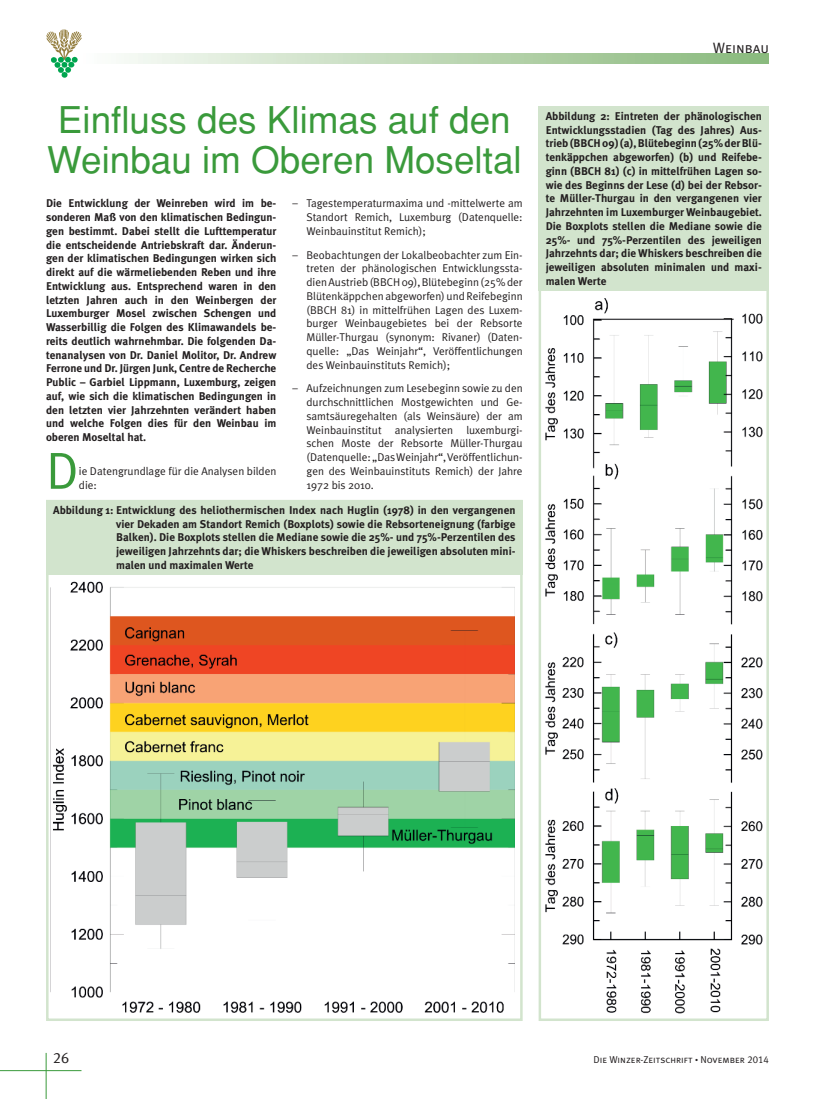
<style>
.page{position:relative;width:815px;height:1099px;background:#fff}
.page>*{position:absolute;margin:0;border:0;box-sizing:border-box;transform-origin:0 0}
.t1{font:52px "Meta Plus Normal";color:#3a9a3b}
.t2{font:36.88px/39.4px "Helvetica";color:#3a9a3b}
.t3{font:15px "Meta Plus Normal Caps";color:#231f20}
.t4{font:700 11.25px/13.8px "Meta Plus";color:#231f20;text-align:justify}
.t5{font:11.25px/13.8px "Meta Plus Normal";color:#231f20;text-align:justify}
.t6{font:10px "Meta Plus Normal Caps";color:#231f20}
.s1{font-family:"Helvetica";font-size:8.75px}
</style>
<div class="page">
<svg style="left:124px;top:53px;width:645px;height:11px;background:#bdd7b5"></svg>
<hr style="left:0;top:1070px;width:81px;height:1px;background:#3a9a3b">
<hr style="left:46px;top:1052px;width:1px;height:46px;background:#3a9a3b">
<img style="left:47px;top:30px;width:35px;height:48px">
<img style="left:545px;top:298px;width:217px;height:715px">
<div style="left:539px;top:106px;width:230px;height:914px;border:2px solid #d2e4cd"></div>
<div style="left:539px;top:106px;width:230px;height:185px;background:#d2e4cd"></div>
<img style="left:50px;top:581px;width:465px;height:432px">
<div style="left:46px;top:500px;width:477px;height:75px;background:#d2e4cd"></div>
<h3 class="t3" style="left:713px;top:39px;width:57px">Weinbau</h3>
<h2 class="t2" style="left:47px;top:101px;width:476px">Einfluss des Klimas auf den<br>Weinbau im Oberen Moseltal</h2>
<p class="t4" style="left:546px;top:109px;width:218px">Abbildung 2: Eintreten der phänologischen Entwicklungsstadien (Tag des Jahres) Aus&shy;trieb(BBCH09)(a),Blütebeginn(25%derBlü&shy;tenkäppchen abgeworfen) (b) und Reifebe&shy;ginn (BBCH 81) (c) in mittelfrühen Lagen so&shy;wie des Beginns der Lese (d) bei der Rebsor&shy;te Müller-Thurgau in den vergangenen vier Jahrzehnten im Luxemburger Weinbaugebiet.<br>Die Boxplots stellen die Mediane sowie die 25%- und 75%-Perzentilen des jeweiligen Jahrzehnts dar; die Whiskers beschreiben die jeweiligen absoluten minimalen und maxi&shy;malen Werte</p>
<p class="t4" style="left:46px;top:197px;width:232px">Die Entwicklung der Weinreben wird im be&shy;sonderen Maß von den klimatischen Bedingun&shy;gen bestimmt. Dabei stellt die Lufttemperatur die entscheidende Antriebskraft dar. Änderun&shy;gen der klimatischen Bedingungen wirken sich direkt auf die wärmeliebenden Reben und ihre Entwicklung aus. Entsprechend waren in den letzten Jahren auch in den Weinbergen der Luxemburger Mosel zwischen Schengen und Wasserbillig die Folgen des Klimawandels be&shy;reits deutlich wahrnehmbar. Die folgenden Da&shy;tenanalysen von Dr. Daniel Molitor, Dr. Andrew Ferrone und Dr. Jürgen Junk, Centre de Recherche Public – Garbiel Lippmann, Luxemburg, zeigen auf, wie sich die klimatischen Bedingungen in den letzten vier Jahrzehnten verändert haben und welche Folgen dies für den Weinbau im oberen Moseltal hat.</p>
<h1 class="t1" style="left:46px;top:440px;width:34px">D</h1>
<p class="t5" style="left:306px;top:197px;width:218px;text-indent:-14px">– Tagestemperaturmaxima und -mittelwerte am Standort Remich, Luxemburg (Datenquelle:<br>Weinbauinstitut Remich);</p>
<p class="t5" style="left:306px;top:248px;width:218px;text-indent:-14px">– Beobachtungen der Lokalbeobachter zum Ein&shy;treten der phänologischen Entwicklungssta&shy;dienAustrieb(BBCH09),Blütebeginn(25%der Blütenkäppchen abgeworfen) und Reifebeginn (BBCH 81) in mittelfrühen Lagen des Luxem&shy;burger Weinbaugebietes bei der Rebsorte Müller-Thurgau (synonym: Rivaner) (Daten&shy;quelle: „Das Weinjahr“, Veröffentlichungen des Weinbauinstituts Remich);</p>
<p class="t5" style="left:306px;top:382px;width:218px;text-indent:-14px">– Aufzeichnungen zum Lesebeginn sowie zu den durchschnittlichen Mostgewichten und Ge&shy;samtsäuregehalten (als Weinsäure) der am Weinbauinstitut analysierten luxemburgi&shy;schen Moste der Rebsorte Müller-Thurgau (Datenquelle: „DasWeinjahr“,Veröffentlichun&shy;gen des Weinbauinstituts Remich) der Jahre 1972 bis 2010.</p>
<p class="t5" style="left:79px;top:464px;width:199px">ie Datengrundlage für die Analysen bilden die:</p>
<p class="t4" style="left:116px;top:503px;width:401px;text-indent:-63px">Abbildung 1: Entwicklung des heliothermischen Index nach Huglin (1978) in den vergangenen vier Dekaden am Standort Remich (Boxplots) sowie die Rebsorteneignung (farbige Balken). Die Boxplots stellen die Mediane sowie die 25%- und 75%-Perzentilen des jeweiligen Jahrzehnts dar; die Whiskers beschreiben die jeweiligen absoluten mini&shy;malen und maximalen Werte</p>
<h3 class="t3" style="left:53px;top:1048px;width:18px">26</h3>
<p class="t6" style="left:594px;top:1054px;width:177px">Die Winzer-Zeitschrift <span class="s1">•</span> November 2014</p>
</div>
